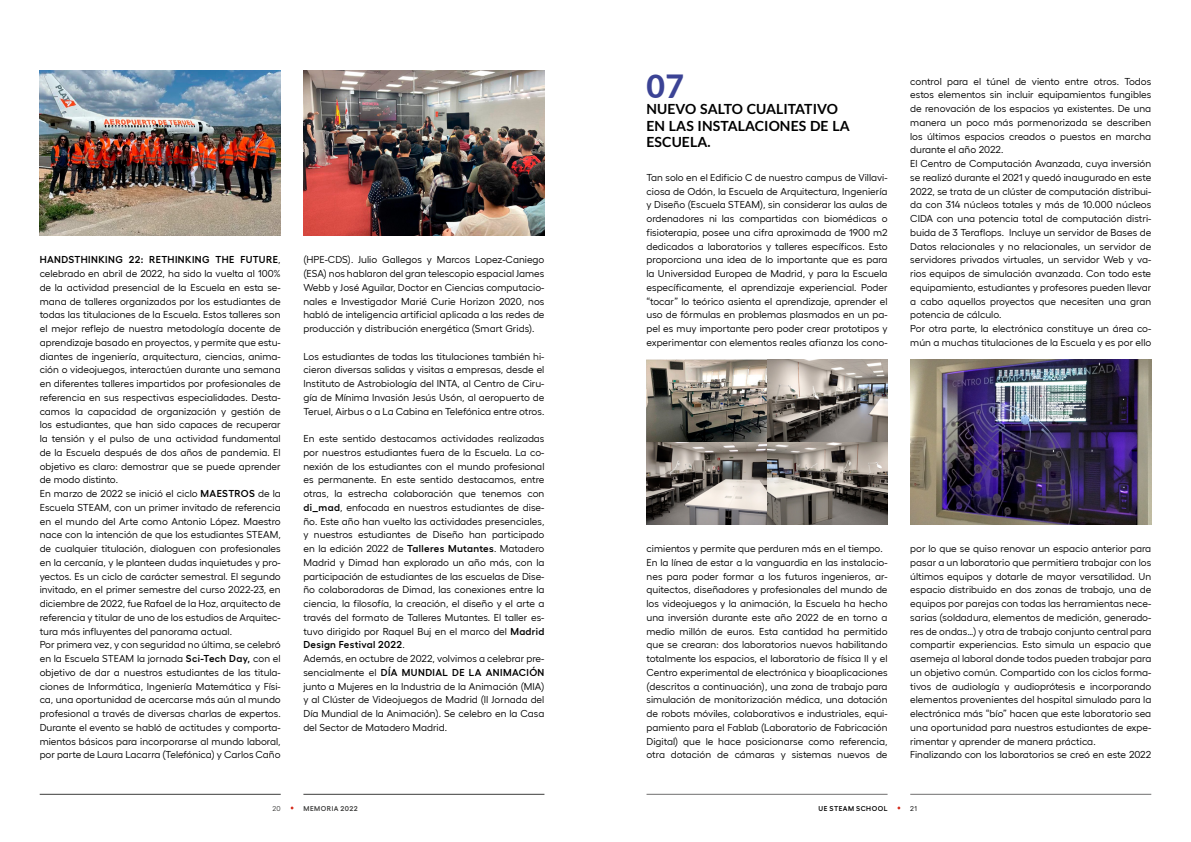
<style>
.page{position:relative;width:1191px;height:842px;background:#fff}
.page>*{position:absolute;margin:0;border:0;box-sizing:border-box;transform-origin:0 0}
._022_SUB_NUMBER{font:800 32px "Lato";color:#3b4395}
._022_SUB_TITEL{font:700 14px/16.1px "Lato";letter-spacing:.005em;color:#000}
._022_FLIESSTEXT{font:10px/13.8px "Hellix";letter-spacing:.005em;color:#000;text-align:justify}
.t1{font:600 7px "Hellix";letter-spacing:.07em;color:#000}
.t2{font:600 7px "Hellix";letter-spacing:.07em;color:#3c3c3b}
.t3{font:7px "Hellix";color:#3c3c3b}
.t4{font:7px "Hellix";color:#000}
.s1{font-weight:600}
</style>
<div class="page">
<hr style="left:646px;top:794px;width:241px;height:1px;background:#706f6f">
<hr style="left:910px;top:794px;width:241px;height:1px;background:#706f6f">
<hr style="left:40px;top:794px;width:241px;height:1px;background:#3c3c3b">
<hr style="left:303px;top:794px;width:241px;height:1px;background:#3c3c3b">
<img style="left:40px;top:71px;width:240px;height:165px">
<img style="left:303px;top:71px;width:241px;height:165px">
<img style="left:646px;top:360px;width:241px;height:165px">
<img style="left:910px;top:360px;width:241px;height:165px">
<p class="_022_FLIESSTEXT" style="left:40px;top:252px;width:242px"><span class="s1">HANDSTHINKING 22: RETHINKING THE FUTURE</span>, celebrado en abril de 2022, ha sido la vuelta al 100% de la actividad presencial de la Escuela en esta se&shy;mana de talleres organizados por los estudiantes de todas las titulaciones de la Escuela. Estos talleres son el mejor reflejo de nuestra metodología docente de aprendizaje basado en proyectos, y permite que estu&shy;diantes de ingeniería, arquitectura, ciencias, anima&shy;ción o videojuegos, interactúen durante una semana en diferentes talleres impartidos por profesionales de referencia en sus respectivas especialidades. Desta&shy;camos la capacidad de organización y gestión de los estudiantes, que han sido capaces de recuperar la tensión y el pulso de una actividad fundamental de la Escuela después de dos años de pandemia. El objetivo es claro: demostrar que se puede aprender de modo distinto.</p>
<p class="_022_FLIESSTEXT" style="left:40px;top:486px;width:242px">En marzo de 2022 se inició el ciclo <span class="s1">MAESTROS</span> de la Escuela STEAM, con un primer invitado de referencia en el mundo del Arte como Antonio López. Maestro nace con la intención de que los estudiantes STEAM, de cualquier titulación, dialoguen con profesionales en la cercanía, y le planteen dudas inquietudes y pro&shy;yectos. Es un ciclo de carácter semestral. El segundo invitado, en el primer semestre del curso 2022-23, en diciembre de 2022, fue Rafael de la Hoz, arquitecto de referencia y titular de uno de los estudios de Arquitec&shy;tura más influyentes del panorama actual.</p>
<p class="_022_FLIESSTEXT" style="left:40px;top:637px;width:242px">Por primera vez, y con seguridad no última, se celebró en la Escuela STEAM la jornada <span class="s1">Sci-Tech Day,</span> con el objetivo de dar a nuestros estudiantes de las titula&shy;ciones de Informática, Ingeniería Matemática y Físi&shy;ca, una oportunidad de acercarse más aún al mundo profesional a través de diversas charlas de expertos.<br>Durante el evento se habló de actitudes y comporta&shy;mientos básicos para incorporarse al mundo laboral, por parte de Laura Lacarra (Telefónica) y Carlos Caño</p>
<p class="_022_FLIESSTEXT" style="left:303px;top:252px;width:242px">(HPE-CDS). Julio Gallegos y Marcos Lopez-Caniego (ESA) nos hablaron del gran telescopio espacial James Webb y José Aguilar, Doctor en Ciencias computacio&shy;nales e Investigador Marié Curie Horizon 2020, nos habló de inteligencia artificial aplicada a las redes de producción y distribución energética (Smart Grids).</p>
<p class="_022_FLIESSTEXT" style="left:303px;top:348px;width:242px">Los estudiantes de todas las titulaciones también hi&shy;cieron diversas salidas y visitas a empresas, desde el Instituto de Astrobiología del INTA, al Centro de Ciru&shy;gía de Mínima Invasión Jesús Usón, al aeropuerto de Teruel, Airbus o a La Cabina en Telefónica entre otros.</p>
<p class="_022_FLIESSTEXT" style="left:303px;top:431px;width:242px">En este sentido destacamos actividades realizadas por nuestros estudiantes fuera de la Escuela. La co&shy;nexión de los estudiantes con el mundo profesional es permanente. En este sentido destacamos, entre otras, la estrecha colaboración que tenemos con <span class="s1">di_mad</span>, enfocada en nuestros estudiantes de dise&shy;ño. Este año han vuelto las actividades presenciales, y nuestros estudiantes de Diseño han participado en la edición 2022 de <span class="s1">Talleres Mutantes</span>. Matadero Madrid y Dimad han explorado un año más, con la participación de estudiantes de las escuelas de Dise&shy;ño colaboradoras de Dimad, las conexiones entre la ciencia, la filosofía, la creación, el diseño y el arte a través del formato de Talleres Mutantes. El taller es&shy;tuvo dirigido por Raquel Buj en el marco del <span class="s1">Madrid Design Festival 2022</span>.</p>
<p class="_022_FLIESSTEXT" style="left:303px;top:651px;width:242px">Además, en octubre de 2022, volvimos a celebrar pre&shy;sencialmente el <span class="s1">DÍA MUNDIAL DE LA ANIMACIÓN </span>junto a Mujeres en la Industria de la Animación (MIA) y al Clúster de Videojuegos de Madrid (II Jornada del Día Mundial de la Animación). Se celebro en la Casa del Sector de Matadero Madrid.</p>
<p class="_022_SUB_NUMBER" style="left:646px;top:63px;width:39px">07</p>
<p class="_022_SUB_TITEL" style="left:646px;top:101px;width:205px">NUEVO SALTO CUALITATIVO<br>EN LAS INSTALACIONES DE LA<br>ESCUELA.</p>
<p class="_022_FLIESSTEXT" style="left:646px;top:169px;width:242px">Tan solo en el Edificio C de nuestro campus de Villavi&shy;ciosa de Odón, la Escuela de Arquitectura, Ingeniería y Diseño (Escuela STEAM), sin considerar las aulas de ordenadores ni las compartidas con biomédicas o fisioterapia, posee una cifra aproximada de 1900 m2 dedicados a laboratorios y talleres específicos. Esto proporciona una idea de lo importante que es para la Universidad Europea de Madrid, y para la Escuela específicamente, el aprendizaje experiencial. Poder “tocar” lo teórico asienta el aprendizaje, aprender el uso de fórmulas en problemas plasmados en un pa&shy;pel es muy importante pero poder crear prototipos y experimentar con elementos reales afianza los cono-</p>
<p class="_022_FLIESSTEXT" style="left:910px;top:73px;width:242px">control para el túnel de viento entre otros. Todos estos elementos sin incluir equipamientos fungibles de renovación de los espacios ya existentes. De una manera un poco más pormenorizada se describen los últimos espacios creados o puestos en marcha durante el año 2022.</p>
<p class="_022_FLIESSTEXT" style="left:910px;top:156px;width:242px">El Centro de Computación Avanzada, cuya inversión se realizó durante el 2021 y quedó inaugurado en este 2022, se trata de un clúster de computación distribui&shy;da con 314 núcleos totales y más de 10.000 núcleos CIDA con una potencia total de computación distri&shy;buida de 3 Teraflops. Incluye un servidor de Bases de Datos relacionales y no relacionales, un servidor de servidores privados virtuales, un servidor Web y va&shy;rios equipos de simulación avanzada. Con todo este equipamiento, estudiantes y profesores pueden llevar a cabo aquellos proyectos que necesiten una gran potencia de cálculo.</p>
<p class="_022_FLIESSTEXT" style="left:910px;top:321px;width:242px">Por otra parte, la electrónica constituye un área co&shy;mún a muchas titulaciones de la Escuela y es por ello</p>
<p class="_022_FLIESSTEXT" style="left:646px;top:541px;width:238px">cimientos y permite que perduren más en el tiempo.</p>
<p class="_022_FLIESSTEXT" style="left:646px;top:555px;width:242px">En la línea de estar a la vanguardia en las instalacio&shy;nes para poder formar a los futuros ingenieros, ar&shy;quitectos, diseñadores y profesionales del mundo de los videojuegos y la animación, la Escuela ha hecho una inversión durante este año 2022 de en torno a medio millón de euros. Esta cantidad ha permitido que se crearan: dos laboratorios nuevos habilitando totalmente los espacios, el laboratorio de física II y el Centro experimental de electrónica y bioaplicaciones (descritos a continuación), una zona de trabajo para simulación de monitorización médica, una dotación de robots móviles, colaborativos e industriales, equi&shy;pamiento para el Fablab (Laboratorio de Fabricación Digital) que le hace posicionarse como referencia, otra dotación de cámaras y sistemas nuevos de</p>
<p class="_022_FLIESSTEXT" style="left:910px;top:541px;width:242px">por lo que se quiso renovar un espacio anterior para pasar a un laboratorio que permitiera trabajar con los últimos equipos y dotarle de mayor versatilidad. Un espacio distribuido en dos zonas de trabajo, una de equipos por parejas con todas las herramientas nece&shy;sarias (soldadura, elementos de medición, generado&shy;res de ondas…) y otra de trabajo conjunto central para compartir experiencias. Esto simula un espacio que asemeja al laboral donde todos pueden trabajar para un objetivo común. Compartido con los ciclos forma&shy;tivos de audiología y audioprótesis e incorporando elementos provenientes del hospital simulado para la electrónica más “bío” hacen que este laboratorio sea una oportunidad para nuestros estudiantes de expe&shy;rimentar y aprender de manera práctica.</p>
<p class="_022_FLIESSTEXT" style="left:910px;top:747px;width:242px">Finalizando con los laboratorios se creó en este 2022</p>
<p class="t3" style="left:272px;top:803px;width:10px">20</p>
<p class="t2" style="left:303px;top:803px;width:56px">MEMORIA 2022</p>
<p class="t1" style="left:818px;top:803px;width:70px">UE STEAM SCHOOL</p>
<p class="t4" style="left:910px;top:803px;width:8px">21</p>
</div>
